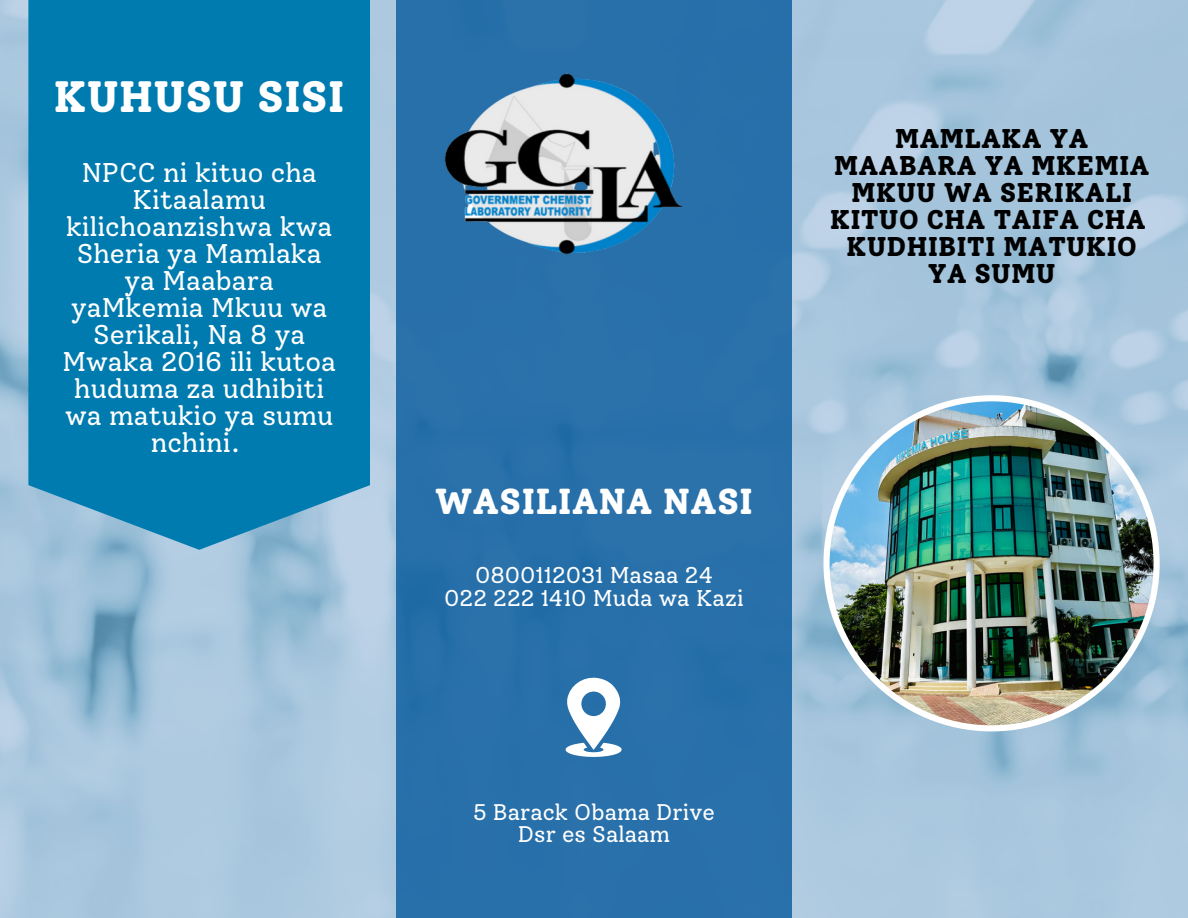
<style>
.page{position:relative;width:1188px;height:918px;background:#fff}
.page>*{position:absolute;margin:0;border:0;box-sizing:border-box;transform-origin:0 0}
.t1{font:800 43.8px "Solway";color:#fff}
.t2{font:800 36px "Solway";color:#fff}
.t3{font:27px/27px "Solway";color:#fff;text-align:center}
.t4{font:800 27px/27px "Solway";color:#000;text-align:center}
.t5{font:22.8px "Solway";color:#fff}
.t6{font:22.5px "Solway";color:#fff}
</style>
<div class="page">
<img style="left:0;top:0;width:1188px;height:918px">
<div style="left:396px;top:0;width:396px;height:918px;background:#2870aa"></div>
<img style="left:823px;top:395px;width:337px;height:336px">
<svg style="left:566px;top:677px;width:56px;height:80px"></svg>
<div style="left:28px;top:0;width:342px;height:550px;background:#007baf"></div>
<img style="left:444px;top:73px;width:239px;height:182px">
<p class="t1" style="left:54px;top:70px;width:293px">KUHUSU SISI</p>
<p class="t3" style="left:62px;top:159px;width:275px">NPCC ni kituo cha<br>Kitaalamu kilichoanzishwa kwa<br>Sheria ya Mamlaka ya Maabara yaMkemia Mkuu wa<br>Serikali, Na 8 ya<br>Mwaka 2016 ili kutoa huduma za udhibiti wa matukio ya sumu nchini.</p>
<p class="t4" style="left:834px;top:125px;width:317px">MAMLAKA YA<br>MAABARA YA MKEMIA<br>MKUU WA SERIKALI</p>
<p class="t4" style="left:830px;top:206px;width:318px">KITUO CHA TAIFA CHA<br>KUDHIBITI MATUKIO<br>YA SUMU</p>
<p class="t2" style="left:435px;top:480px;width:320px">WASILIANA NASI</p>
<p class="t5" style="left:475px;top:561px;width:239px">0800112031 Masaa 24</p>
<p class="t5" style="left:444px;top:584px;width:301px">022 222 1410 Muda wa Kazi</p>
<p class="t6" style="left:473px;top:799px;width:243px">5 Barack Obama Drive</p>
<p class="t6" style="left:518px;top:821px;width:154px">Dsr es Salaam</p>
</div>
